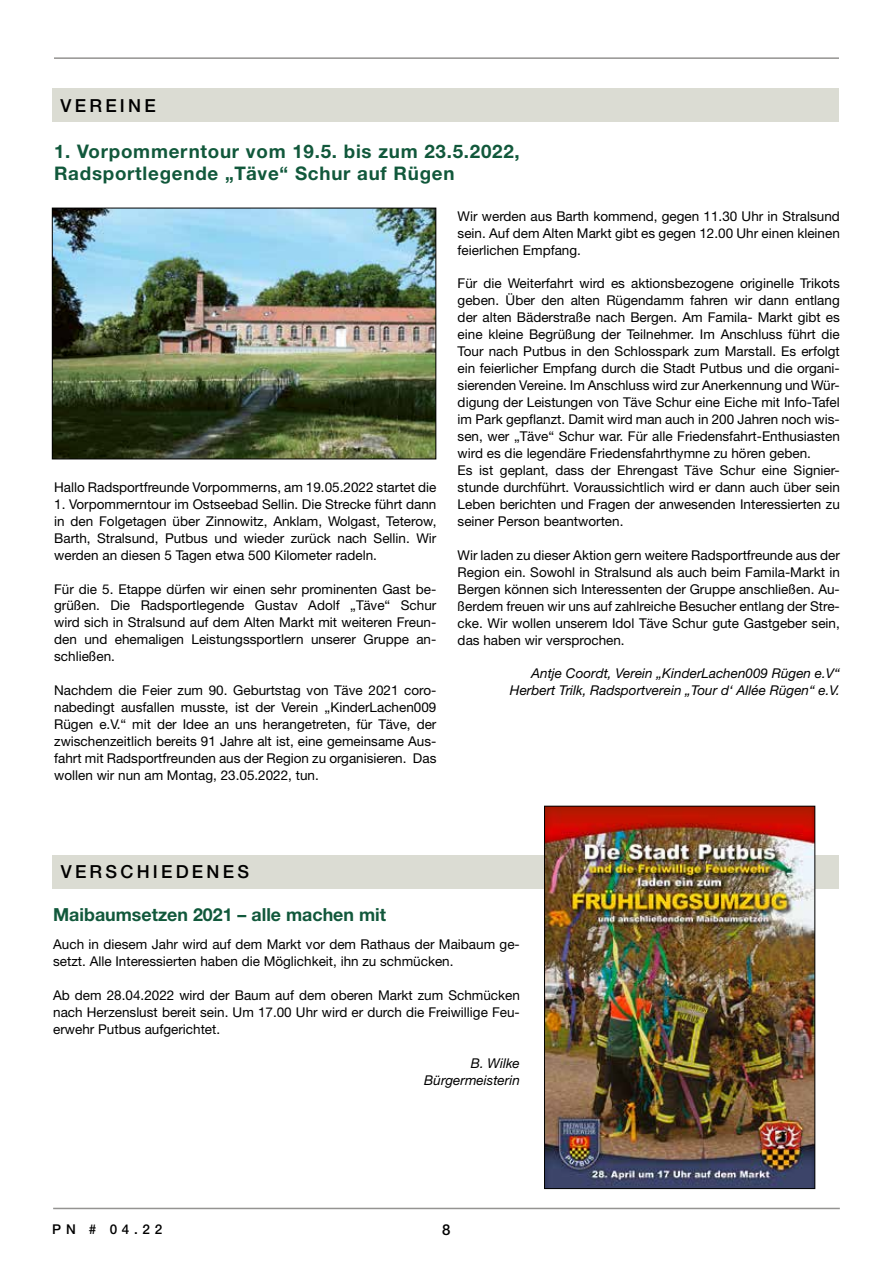
<style>
.page{position:relative;width:893px;height:1263px;background:#fff}
.page>*{position:absolute;margin:0;border:0;box-sizing:border-box;transform-origin:0 0}
.t1{font:700 18.75px/22.5px "Helvetica Neue LT Std";letter-spacing:.04em;color:#11583b}
.t2{font:700 18px "Helvetica Neue LT Std";color:#11583b}
.t3{font:500 18px "Helvetica Neue LT Std";letter-spacing:.18em;color:#000}
.t4{font:500 15px "Helvetica Neue LT Std";color:#000}
.t5{font:13.5px/17px "Helvetica Neue LT Std";color:#000;text-align:justify}
.t6{font:italic 13.5px/17px "Helvetica Neue LT Std";color:#000;text-align:right}
.t7{font:500 13.5px "Helvetica Neue LT Std";color:#000}
</style>
<div class="page">
<hr style="left:53px;top:1208px;width:787px;height:1px;background:#949391">
<hr style="left:54px;top:57px;width:785px;height:2px;background:#949391">
<div style="left:52px;top:88px;width:787px;height:34px;background:#dbdcd3"></div>
<div style="left:52px;top:855px;width:787px;height:33px;background:#dbdcd3"></div>
<img style="left:546px;top:808px;width:267px;height:379px">
<div style="left:544px;top:806px;width:271px;height:383px;border:1px solid #000"></div>
<img style="left:54px;top:210px;width:380px;height:247px">
<div style="left:52px;top:208px;width:384px;height:251px;border:1px solid #000"></div>
<h2 class="t3" style="left:61px;top:94px;width:97px">VEREINE</h2>
<h1 class="t1" style="left:54px;top:140px;width:467px">1. Vorpommerntour vom 19.5. bis zum 23.5.2022,<br>Radsportlegende „Täve“ Schur auf Rügen</h1>
<p class="t5" style="left:54px;top:478px;width:384px">Hallo Radsportfreunde Vorpommerns, am 19.05.2022 startet die</p>
<p class="t5" style="left:54px;top:495px;width:384px">1. Vorpommerntour im Ostseebad Sellin. Die Strecke führt dann in den Folgetagen über Zinnowitz, Anklam, Wolgast, Teterow, Barth, Stralsund, Putbus und wieder zurück nach Sellin. Wir werden an diesen 5 Tagen etwa 500 Kilometer radeln.</p>
<p class="t5" style="left:54px;top:580px;width:384px">Für die 5. Etappe dürfen wir einen sehr prominenten Gast be&shy;grüßen. Die Radsportlegende Gustav Adolf „Täve“ Schur wird sich in Stralsund auf dem Alten Markt mit weiteren Freun&shy;den und ehemaligen Leistungssportlern unserer Gruppe an&shy;schließen.</p>
<p class="t5" style="left:54px;top:682px;width:384px">Nachdem die Feier zum 90. Geburtstag von Täve 2021 coro&shy;nabedingt ausfallen musste, ist der Verein „KinderLachen009<br>Rügen e.V.“ mit der Idee an uns herangetreten, für Täve, der zwischenzeitlich bereits 91 Jahre alt ist, eine gemeinsame Aus&shy;fahrt mit Radsportfreunden aus der Region zu organisieren. Das wollen wir nun am Montag, 23.05.2022, tun.</p>
<p class="t5" style="left:458px;top:207px;width:384px">Wir werden aus Barth kommend, gegen 11.30 Uhr in Stralsund sein. Auf dem Alten Markt gibt es gegen 12.00 Uhr einen kleinen feierlichen Empfang.</p>
<p class="t5" style="left:458px;top:275px;width:384px;text-align:left">Für die Weiterfahrt wird es aktionsbezogene originelle Trikots geben. Über den alten Rügendamm fahren wir dann entlang der alten Bäderstraße nach Bergen. Am Famila- Markt gibt es eine kleine Begrüßung der Teilnehmer. Im Anschluss führt die Tour nach Putbus in den Schlosspark zum Marstall. Es erfolgt ein feierlicher Empfang durch die Stadt Putbus und die organi&shy;sierenden Vereine. Im Anschluss wird zur Anerkennung und Wür&shy;digung der Leistungen von Täve Schur eine Eiche mit Info-Tafel im Park gepflanzt. Damit wird man auch in 200 Jahren noch wis&shy;sen, wer „Täve“ Schur war. Für alle Friedensfahrt-Enthusiasten wird es die legendäre Friedensfahrthymne zu hören geben.<br>Es ist geplant, dass der Ehrengast Täve Schur eine Signier&shy;stunde durchführt. Voraussichtlich wird er dann auch über sein Leben berichten und Fragen der anwesenden Interessierten zu seiner Person beantworten.</p>
<p class="t5" style="left:458px;top:546px;width:384px">Wir laden zu dieser Aktion gern weitere Radsportfreunde aus der Region ein. Sowohl in Stralsund als auch beim Famila-Markt in Bergen können sich Interessenten der Gruppe anschließen. Au&shy;ßerdem freuen wir uns auf zahlreiche Besucher entlang der Stre&shy;cke. Wir wollen unserem Idol Täve Schur gute Gastgeber sein, das haben wir versprochen.</p>
<p class="t6" style="left:510px;top:665px;width:331px">Antje Coordt, Verein „KinderLachen009 Rügen e.V“<br>Herbert Trilk, Radsportverein „Tour d‘ Allée Rügen“ e.V.</p>
<h2 class="t3" style="left:61px;top:861px;width:190px">VERSCHIEDENES</h2>
<h2 class="t2" style="left:53px;top:903px;width:334px">Maibaumsetzen 2021 – alle machen mit</h2>
<p class="t5" style="left:53px;top:936px;width:468px">Auch in diesem Jahr wird auf dem Markt vor dem Rathaus der Maibaum ge&shy;setzt. Alle Interessierten haben die Möglichkeit, ihn zu schmücken.</p>
<p class="t5" style="left:53px;top:987px;width:468px">Ab dem 28.04.2022 wird der Baum auf dem oberen Markt zum Schmücken nach Herzenslust bereit sein. Um 17.00 Uhr wird er durch die Freiwillige Feu&shy;erwehr Putbus aufgerichtet.</p>
<p class="t6" style="left:424px;top:1055px;width:97px">B. Wilke<br>Bürgermeisterin</p>
<p class="t7" style="left:52px;top:1221px;width:112px">PN # 04.22</p>
<p class="t4" style="left:442px;top:1221px;width:10px">8</p>
</div>
